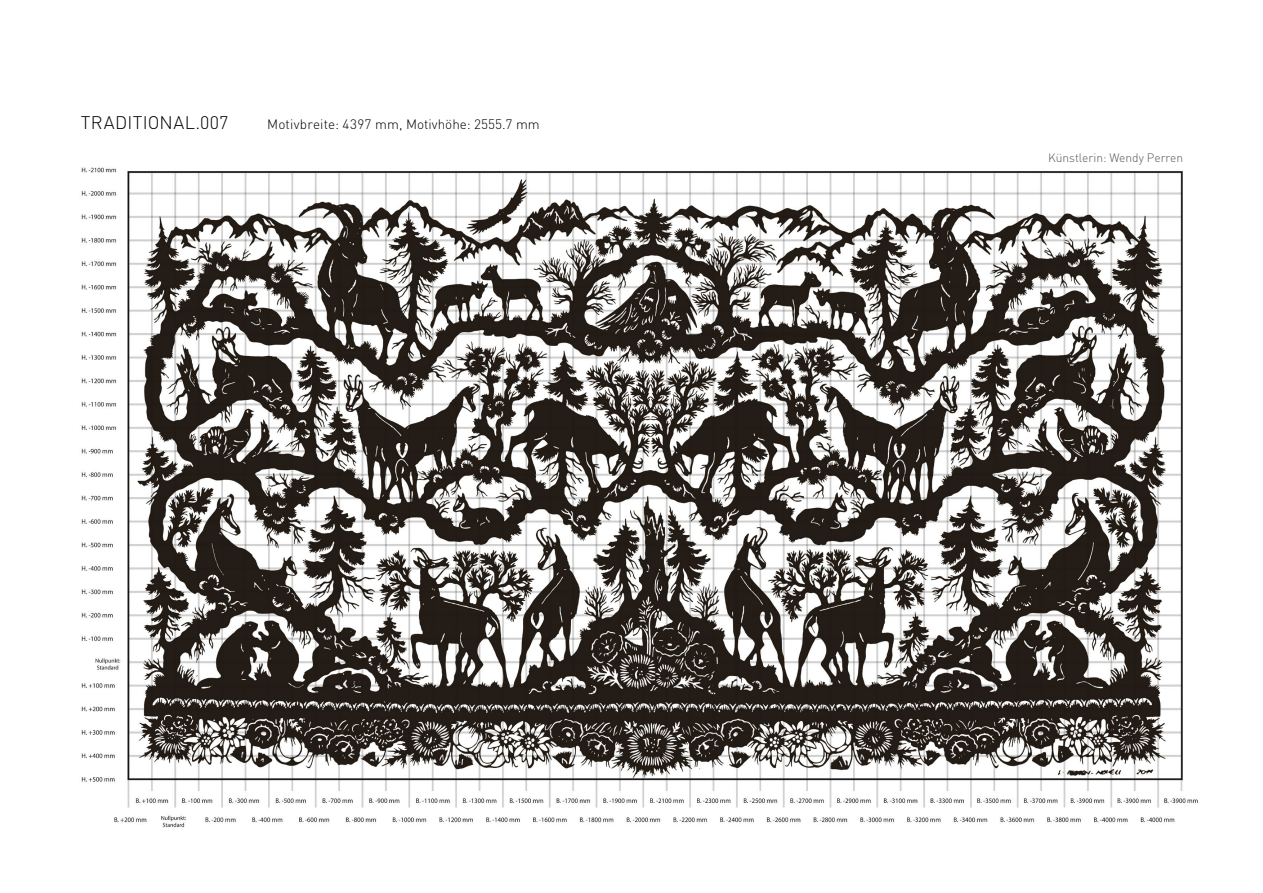
<style>
.page{position:relative;width:1263px;height:893px;background:#fff}
.page>*{position:absolute;margin:0;border:0;box-sizing:border-box;transform-origin:0 0}
.t1{font:300 18px "DIN Pro";letter-spacing:.02em;color:#000}
.t2{font:300 13.5px "DIN Pro";color:#000}
.t3{font:300 12px "DIN Pro";color:#575756}
</style>
<div class="page">
<img style="left:81px;top:167px;width:1117px;height:661px">
<h1 class="t1" style="left:81px;top:108px;width:149px">TRADITIONAL.007</h1>
<p class="t2" style="left:267px;top:113px;width:274px">Motivbreite: 4397 mm, Motivhöhe: 2555.7 mm</p>
<p class="t3" style="left:1048px;top:148px;width:137px">Künstlerin: Wendy Perren</p>
</div>
